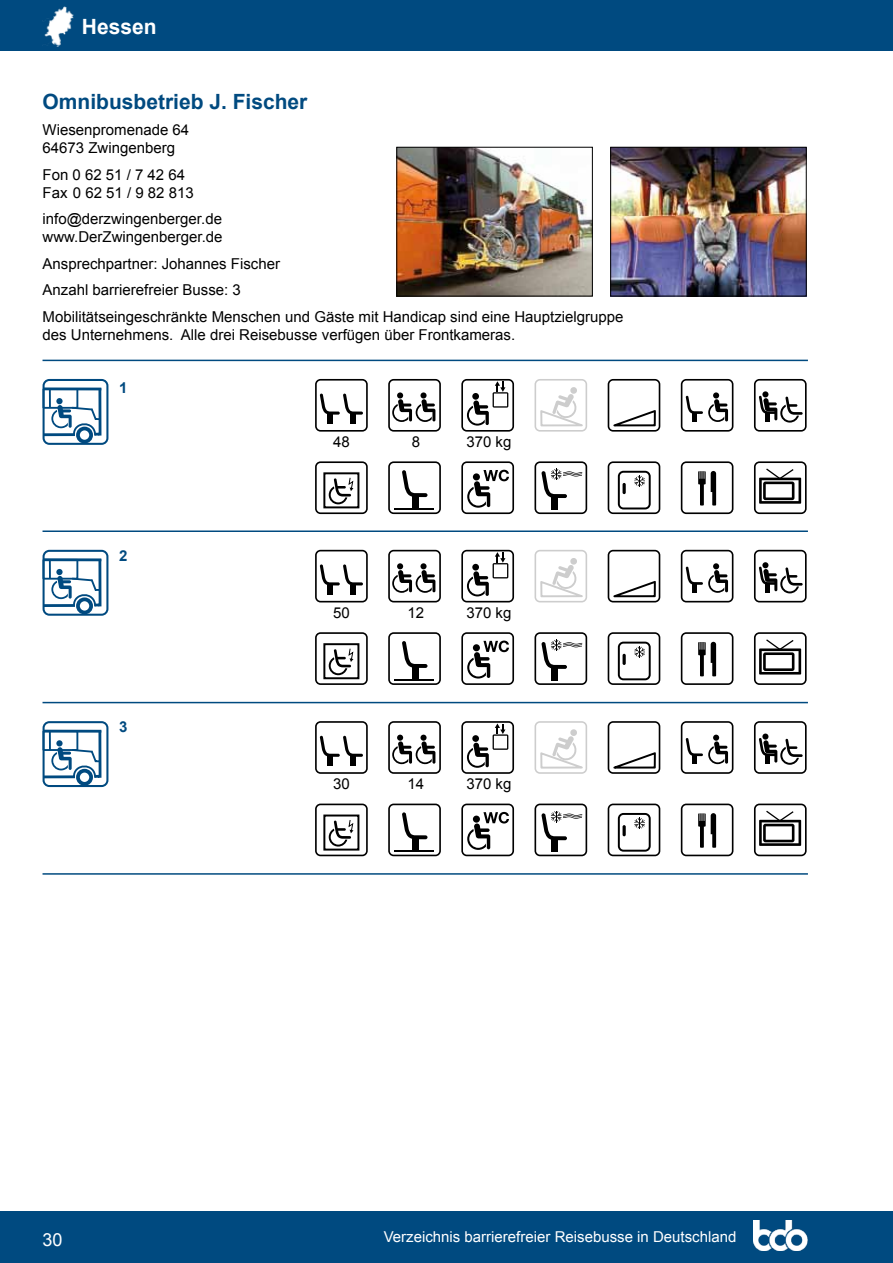
<style>
.page{position:relative;width:893px;height:1263px;background:#fff}
.page>*{position:absolute;margin:0;border:0;box-sizing:border-box;transform-origin:0 0}
.t1{font:700 21px "Arial";color:#004a80}
.t2{font:700 21px "Arial";color:#fff}
.t3{font:18px "Arial";color:#fff}
.t4{font:15px/18px "Arial";color:#000}
.t5{font:15px "Arial";color:#fff}
.t6{font:700 15px "Arial";color:#004a80}
</style>
<div class="page">
<div style="left:0;top:0;width:893px;height:51px;background:#004a80"></div>
<div style="left:0;top:1212px;width:893px;height:51px;background:#004a80"></div>
<img style="left:754px;top:1220px;width:54px;height:30px">
<img style="left:44px;top:6px;width:30px;height:41px">
<hr style="left:43px;top:360px;width:765px;height:1px;background:#004a80">
<hr style="left:43px;top:530px;width:765px;height:2px;background:#004a80">
<hr style="left:43px;top:702px;width:765px;height:1px;background:#004a80">
<svg style="left:43px;top:379px;width:65px;height:66px"></svg>
<svg style="left:43px;top:550px;width:65px;height:66px"></svg>
<svg style="left:43px;top:721px;width:65px;height:66px"></svg>
<hr style="left:43px;top:873px;width:765px;height:2px;background:#004a80">
<img style="left:398px;top:149px;width:193px;height:145px">
<div style="left:396px;top:147px;width:197px;height:149px;border:1px solid #000"></div>
<img style="left:612px;top:149px;width:193px;height:145px">
<div style="left:610px;top:147px;width:197px;height:149px;border:1px solid #000"></div>
<svg style="left:461px;top:461px;width:53px;height:53px"></svg>
<svg style="left:534px;top:461px;width:53px;height:53px"></svg>
<svg style="left:608px;top:461px;width:52px;height:53px"></svg>
<svg style="left:754px;top:461px;width:53px;height:53px"></svg>
<svg style="left:681px;top:461px;width:52px;height:53px"></svg>
<svg style="left:315px;top:379px;width:53px;height:53px"></svg>
<div style="left:351px;top:414px;width:5px;height:10px;background:#000"></div>
<svg style="left:388px;top:379px;width:53px;height:53px"></svg>
<svg style="left:315px;top:461px;width:53px;height:53px"></svg>
<svg style="left:461px;top:379px;width:53px;height:53px"></svg>
<svg style="left:681px;top:379px;width:52px;height:53px"></svg>
<div style="left:692px;top:413px;width:5px;height:9px;background:#000"></div>
<svg style="left:754px;top:379px;width:53px;height:53px"></svg>
<svg style="left:534px;top:379px;width:53px;height:53px"></svg>
<svg style="left:388px;top:461px;width:53px;height:53px"></svg>
<div style="left:412px;top:496px;width:6px;height:13px;background:#000"></div>
<hr style="left:395px;top:508px;width:39px;height:1px;background:#000">
<svg style="left:608px;top:379px;width:52px;height:53px"></svg>
<svg style="left:461px;top:632px;width:53px;height:53px"></svg>
<svg style="left:534px;top:632px;width:53px;height:53px"></svg>
<svg style="left:608px;top:632px;width:52px;height:53px"></svg>
<svg style="left:754px;top:632px;width:53px;height:53px"></svg>
<svg style="left:681px;top:632px;width:52px;height:53px"></svg>
<svg style="left:315px;top:550px;width:53px;height:52px"></svg>
<div style="left:351px;top:585px;width:5px;height:9px;background:#000"></div>
<svg style="left:388px;top:550px;width:53px;height:52px"></svg>
<svg style="left:315px;top:632px;width:53px;height:53px"></svg>
<svg style="left:461px;top:550px;width:53px;height:52px"></svg>
<svg style="left:681px;top:550px;width:52px;height:52px"></svg>
<div style="left:692px;top:584px;width:5px;height:9px;background:#000"></div>
<svg style="left:754px;top:550px;width:53px;height:52px"></svg>
<svg style="left:534px;top:550px;width:53px;height:52px"></svg>
<svg style="left:388px;top:632px;width:53px;height:53px"></svg>
<div style="left:412px;top:667px;width:6px;height:12px;background:#000"></div>
<hr style="left:395px;top:679px;width:39px;height:1px;background:#000">
<svg style="left:608px;top:550px;width:52px;height:52px"></svg>
<svg style="left:461px;top:803px;width:53px;height:53px"></svg>
<svg style="left:534px;top:803px;width:53px;height:53px"></svg>
<svg style="left:608px;top:803px;width:52px;height:53px"></svg>
<svg style="left:754px;top:803px;width:53px;height:53px"></svg>
<svg style="left:681px;top:803px;width:52px;height:53px"></svg>
<svg style="left:315px;top:721px;width:53px;height:53px"></svg>
<div style="left:351px;top:756px;width:5px;height:10px;background:#000"></div>
<svg style="left:388px;top:721px;width:53px;height:53px"></svg>
<svg style="left:315px;top:803px;width:53px;height:53px"></svg>
<svg style="left:461px;top:721px;width:53px;height:53px"></svg>
<svg style="left:681px;top:721px;width:52px;height:53px"></svg>
<div style="left:692px;top:755px;width:5px;height:9px;background:#000"></div>
<svg style="left:754px;top:721px;width:53px;height:53px"></svg>
<svg style="left:534px;top:721px;width:53px;height:53px"></svg>
<svg style="left:388px;top:803px;width:53px;height:53px"></svg>
<div style="left:412px;top:838px;width:6px;height:13px;background:#000"></div>
<hr style="left:395px;top:850px;width:39px;height:2px;background:#000">
<svg style="left:608px;top:721px;width:52px;height:53px"></svg>
<h1 class="t2" style="left:82px;top:13px;width:76px">Hessen</h1>
<h1 class="t1" style="left:43px;top:87px;width:266px">Omnibusbetrieb J. Fischer</h1>
<p class="t4" style="left:43px;top:121px;width:148px">Wiesenpromenade 64<br>64673 Zwingenberg</p>
<p class="t4" style="left:43px;top:166px;width:153px">Fon 0 62 51 / 7 42 64<br>Fax 0 62 51 / 9 82 813</p>
<p class="t4" style="left:43px;top:210px;width:182px">info@derzwingenberger.de www.DerZwingenberger.de</p>
<p class="t4" style="left:43px;top:250px;width:583px;line-height:26.5px">Ansprechpartner: Johannes Fischer<br>Anzahl barrierefreier Busse: 3<br>Mobilitätseingeschränkte Menschen und Gäste mit Handicap sind eine Hauptzielgruppe</p>
<p class="t4" style="left:43px;top:326px;width:474px">des Unternehmens. Alle drei Reisebusse verfügen über Frontkameras.</p>
<p class="t6" style="left:119px;top:378px;width:10px">1</p>
<p class="t6" style="left:119px;top:545px;width:10px">2</p>
<p class="t6" style="left:119px;top:717px;width:10px">3</p>
<p class="t4" style="left:333px;top:433px;width:18px">48</p>
<p class="t4" style="left:412px;top:433px;width:10px">8</p>
<p class="t4" style="left:466px;top:433px;width:47px">370 kg</p>
<p class="t4" style="left:333px;top:603px;width:18px">50</p>
<p class="t4" style="left:407px;top:603px;width:18px">12</p>
<p class="t4" style="left:466px;top:603px;width:47px">370 kg</p>
<p class="t4" style="left:333px;top:775px;width:18px">30</p>
<p class="t4" style="left:407px;top:775px;width:18px">14</p>
<p class="t4" style="left:466px;top:775px;width:47px">370 kg</p>
<p class="t3" style="left:43px;top:1228px;width:22px">30</p>
<p class="t5" style="left:384px;top:1227px;width:354px">Verzeichnis barrierefreier Reisebusse in Deutschland</p>
</div>
